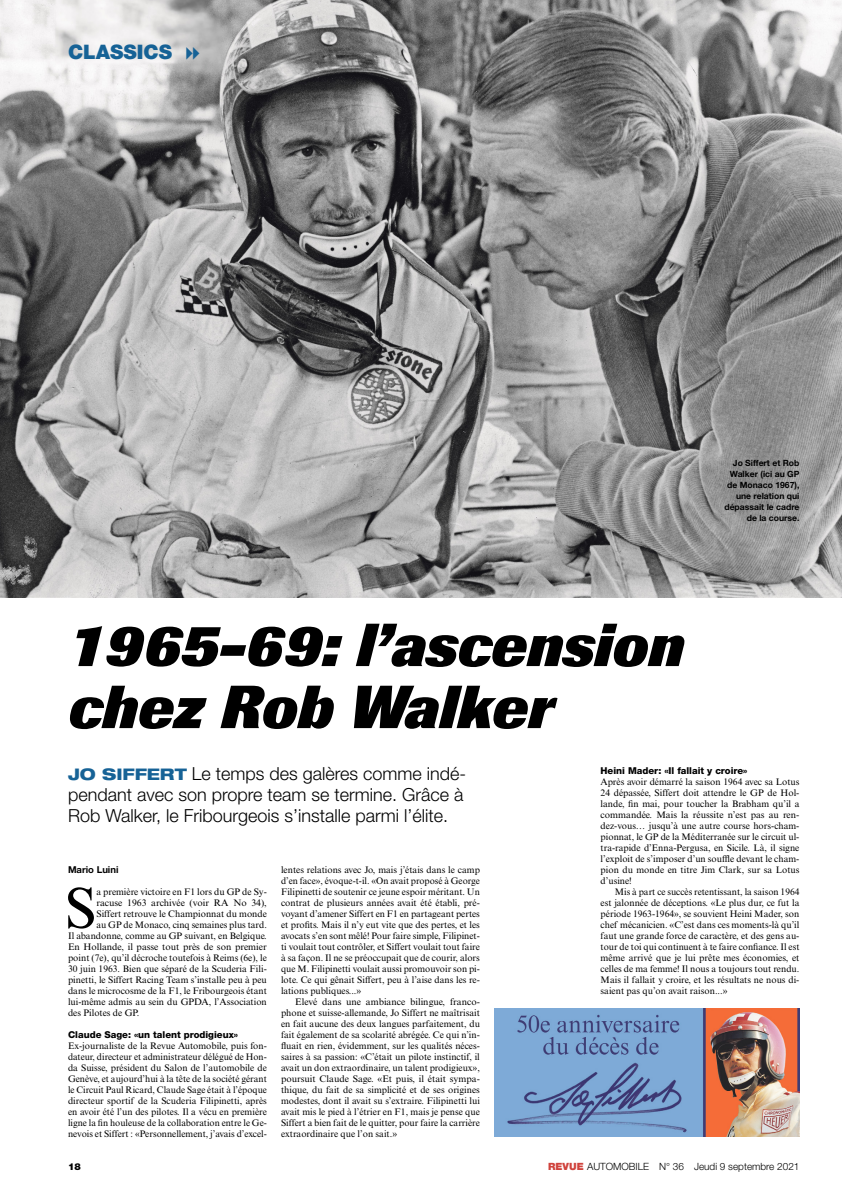
<style>
.page{position:relative;width:842px;height:1191px;background:#fff}
.page>*{position:absolute;margin:0;border:0;box-sizing:border-box;transform-origin:0 0}
._01-Story-01-Titel-D{font:italic 800 60px/62px "Imago";color:#000;scale:.96 1}
._01-Story-03-Text-In{font:57.5px "Times New Roman MT Std";color:#000}
._99-Kopfzeile-bold-b{font:900 20px "Helvetica Neue LT Std";color:#166296}
._01-Story-02-Lead-DS{font:300 18px/21px "Helvetica Neue LT Std";color:#000}
.t1{font:300 10px "Helvetica Neue LT Std";color:#000}
._01-Story-03-Text-o{font:9.5px/11px "Times New Roman MT Std";color:#000;text-align:justify}
._01-Story-03-Text-m{font:9.5px/11px "Times New Roman MT Std";color:#000;text-align:justify}
._01-Story-03-Text-In-2{font:9.5px "Times New Roman MT Std";color:#000}
._01-Story-04-Zwiti-9{font:800 9.5px "Helvetica Neue LT Std";color:#000}
._01-Story-06-Autor_9{font:700 9.5px "Helvetica Neue LT Std";color:#000}
.t2{font:900 9.5px "Helvetica Neue LT Std";color:#000}
._01-Story-05-Bild-Le{font:700 8.6px/11px "Helvetica Neue LT Std";color:#000;text-align:right}
.s1{font-weight:800;font-stretch:expanded;font-size:16px;color:#166296}
.s2{font-weight:900;color:#d0433d}
</style>
<div class="page">
<img style="left:0;top:0;width:842px;height:597px">
<img style="left:494px;top:1008px;width:305px;height:128px">
<svg style="left:172px;top:46px;width:40px;height:13px"></svg>
<p class="_99-Kopfzeile-bold-b" style="left:68px;top:39px;width:106px">CLASSICS</p>
<p class="_01-Story-05-Bild-Le" style="left:724px;top:457px;width:76px">Jo Siffert et Rob<br>Walker (ici au GP de Monaco 1967), une relation qui dépassait le cadre de la course.</p>
<p class="_01-Story-01-Titel-D" style="left:68px;top:615px;width:643px">1965-69: l’ascension chez Rob Walker</p>
<p class="_01-Story-02-Lead-DS" style="left:68px;top:762px;width:400px"><span class="s1">JO SIFFERT</span> Le temps des galères comme indé&shy;pendant avec son propre team se termine. Grâce à<br>Rob Walker, le Fribourgeois s’installe parmi l’élite.</p>
<p class="_01-Story-06-Autor_9" style="left:68px;top:863px;width:52px">Mario Luini</p>
<p class="_01-Story-03-Text-In" style="left:65px;top:875px;width:33px">S</p>
<p class="_01-Story-03-Text-In-2" style="left:96px;top:886px;width:172px">a première victoire en F1 lors du GP de Sy-</p>
<p class="_01-Story-03-Text-In-2" style="left:96px;top:897px;width:172px">racuse 1963 archivée (voir RA No 34),</p>
<p class="_01-Story-03-Text-In-2" style="left:96px;top:908px;width:172px">Siffert retrouve le Championnat du monde</p>
<p class="_01-Story-03-Text-In-2" style="left:96px;top:919px;width:172px">au GP de Monaco, cinq semaines plus tard.</p>
<p class="_01-Story-03-Text-In-2" style="left:68px;top:930px;width:200px">Il abandonne, comme au GP suivant, en Belgique.</p>
<p class="_01-Story-03-Text-In-2" style="left:68px;top:941px;width:200px">En Hollande, il passe tout près de son premier</p>
<p class="_01-Story-03-Text-In-2" style="left:68px;top:952px;width:200px">point (7e), qu’il décroche toutefois à Reims (6e), le</p>
<p class="_01-Story-03-Text-In-2" style="left:68px;top:963px;width:200px">30 juin 1963. Bien que séparé de la Scuderia Fili-</p>
<p class="_01-Story-03-Text-In-2" style="left:68px;top:974px;width:200px">pinetti, le Siffert Racing Team s’installe peu à peu</p>
<p class="_01-Story-03-Text-In-2" style="left:68px;top:985px;width:200px">dans le microcosme de la F1, le Fribourgeois étant</p>
<p class="_01-Story-03-Text-In-2" style="left:68px;top:996px;width:200px">lui-même admis au sein du GPDA, l’Association</p>
<p class="_01-Story-03-Text-In-2" style="left:68px;top:1007px;width:73px">des Pilotes de GP.</p>
<p class="_01-Story-04-Zwiti-9" style="left:68px;top:1028px;width:171px">Claude Sage: «un talent prodigieux»</p>
<p class="_01-Story-03-Text-o" style="left:68px;top:1040px;width:200px">Ex-journaliste de la Revue Automobile, puis fon&shy;dateur, directeur et administrateur délégué de Hon&shy;da Suisse, président du Salon de l’automobile de Genève, et aujourd’hui à la tête de la société gérant le Circuit Paul Ricard, Claude Sage était à l’époque directeur sportif de la Scuderia Filipinetti, après en avoir été l’un des pilotes. Il a vécu en première ligne la fin houleuse de la collaboration entre le Ge&shy;nevois et Siffert : «Personnellement, j’avais d’excel-</p>
<p class="_01-Story-03-Text-o" style="left:281px;top:864px;width:200px">lentes relations avec Jo, mais j’étais dans le camp d’en face», évoque-t-il. «On avait proposé à George Filipinetti de soutenir ce jeune espoir méritant. Un contrat de plusieurs années avait été établi, pré&shy;voyant d’amener Siffert en F1 en partageant pertes et profits. Mais il n’y eut vite que des pertes, et les avocats s’en sont mêlé! Pour faire simple, Filipinet&shy;ti voulait tout contrôler, et Siffert voulait tout faire à sa façon. Il ne se préoccupait que de courir, alors que M. Filipinetti voulait aussi promouvoir son pi&shy;lote. Ce qui gênait Siffert, peu à l’aise dans les re&shy;lations publiques...»</p>
<p class="_01-Story-03-Text-m" style="left:281px;top:996px;width:200px;text-indent:14px">Elevé dans une ambiance bilingue, franco&shy;phone et suisse-allemande, Jo Siffert ne maîtrisait en fait aucune des deux langues parfaitement, du fait également de sa scolarité abrégée. Ce qui n’in&shy;fluait en rien, évidemment, sur les qualités néces&shy;saires à sa passion: «C’était un pilote instinctif, il avait un don extraordinaire, un talent prodigieux», poursuit Claude Sage. «Et puis, il était sympa&shy;thique, du fait de sa simplicité et de ses origines modestes, dont il avait su s’extraire. Filipinetti lui avait mis le pied à l’étrier en F1, mais je pense que Siffert a bien fait de le quitter, pour faire la carrière extraordinaire que l’on sait.»</p>
<p class="_01-Story-04-Zwiti-9" style="left:601px;top:764px;width:148px">Heini Mader: «Il fallait y croire»</p>
<p class="_01-Story-03-Text-o" style="left:601px;top:776px;width:200px">Après avoir démarré la saison 1964 avec sa Lotus 24 dépassée, Siffert doit attendre le GP de Hol&shy;lande, fin mai, pour toucher la Brabham qu’il a commandée. Mais la réussite n’est pas au ren&shy;dez-vous… jusqu’à une autre course hors-cham&shy;pionnat, le GP de la Méditerranée sur le circuit ul&shy;tra-rapide d’Enna-Pergusa, en Sicile. Là, il signe l’exploit de s’imposer d’un souffle devant le cham&shy;pion du monde en titre Jim Clark, sur sa Lotus d’usine!</p>
<p class="_01-Story-03-Text-m" style="left:601px;top:886px;width:200px;text-indent:14px">Mis à part ce succès retentissant, la saison 1964 est jalonnée de déceptions. «Le plus dur, ce fut la période 1963-1964», se souvient Heini Mader, son chef mécanicien. «C’est dans ces moments-là qu’il faut une grande force de caractère, et des gens au&shy;tour de toi qui continuent à te faire confiance. Il est même arrivé que je lui prête mes économies, et celles de ma femme! Il nous a toujours tout rendu.<br>Mais il fallait y croire, et les résultats ne nous di&shy;saient pas qu’on avait raison...»</p>
<p class="t2" style="left:68px;top:1160px;width:14px">18</p>
<p class="t1" style="left:548px;top:1160px;width:253px"><span class="s2">REVUE</span> AUTOMOBILE N° 36 Jeudi 9 septembre 2021</p>
</div>
